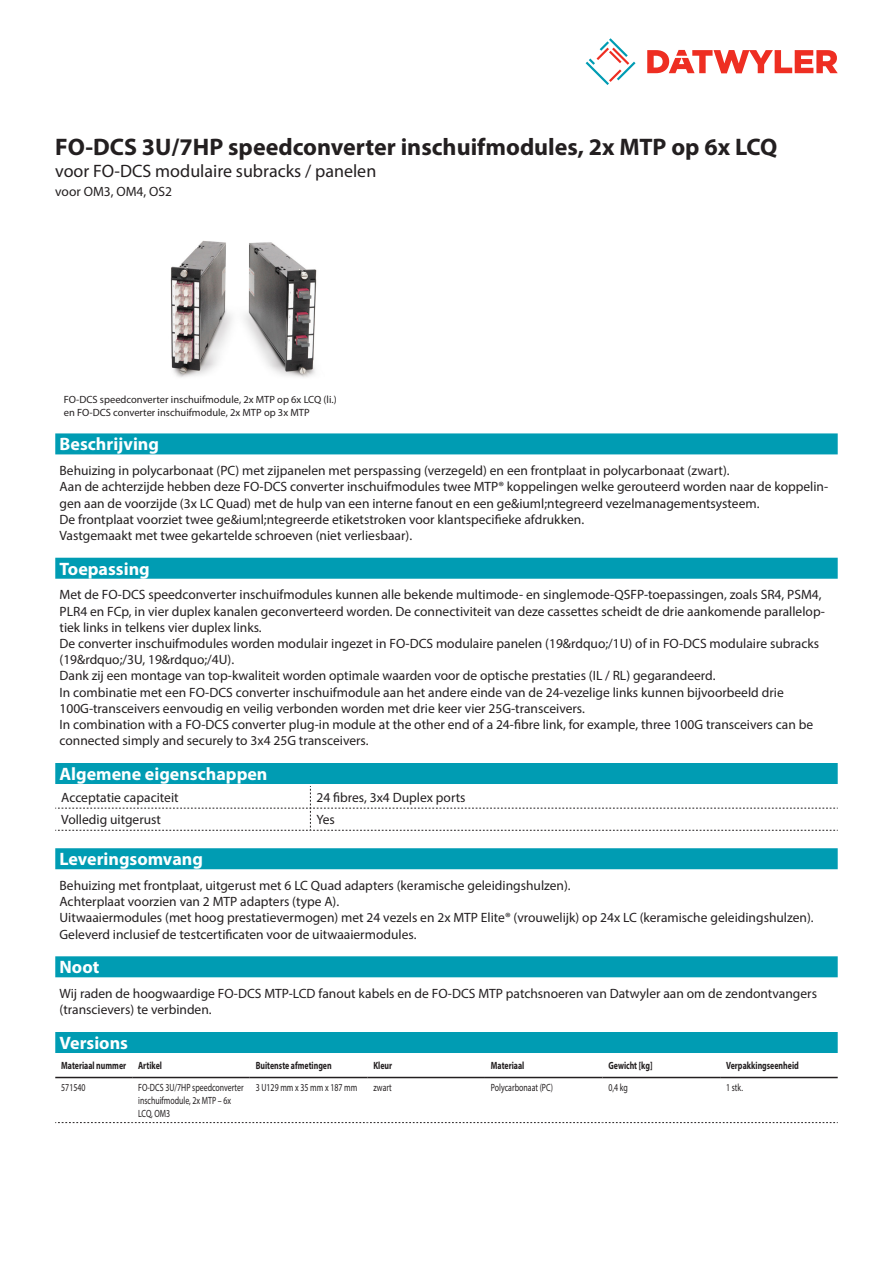
<style>
.page{position:relative;width:893px;height:1263px;background:#fff}
.page>*{position:absolute;margin:0;border:0;box-sizing:border-box;transform-origin:0 0}
.Product_Head{font:700 24px "Myriad Pro";color:#231f20}
.Standard_Head_Proper{font:700 18px "Myriad Pro";color:#fff}
.SubHead{font:18px "Myriad Pro";color:#231f20}
.Standard_text{font:13.5px/16.2px "Myriad Pro";color:#231f20}
.myriad_light_propert{font:13.5px "Myriad Pro";color:#231f20}
.myriadlight{font:10.5px/12.6px "Myriad Pro";color:#231f20;scale:.75 1}
.imagetext{font:10.5px/12.6px "Myriad Pro";color:#231f20}
.myriadbold{font:700 10.5px "Myriad Pro";color:#231f20;scale:.75 1}
</style>
<div class="page">
<svg style="left:586px;top:38px;width:49px;height:47px"></svg>
<svg style="left:647px;top:50px;width:191px;height:23px"></svg>
<div style="left:55px;top:956px;width:783px;height:21px;background:#009cb3"></div>
<img style="left:170px;top:240px;width:147px;height:138px">
<div style="left:55px;top:1032px;width:783px;height:21px;background:#009cb3"></div>
<hr style="left:55px;top:1077px;width:77px;height:1px;background:#231f20">
<hr style="left:132px;top:1077px;width:118px;height:1px;background:#231f20">
<hr style="left:250px;top:1077px;width:117px;height:1px;background:#231f20">
<hr style="left:367px;top:1077px;width:118px;height:1px;background:#231f20">
<hr style="left:485px;top:1077px;width:117px;height:1px;background:#231f20">
<hr style="left:602px;top:1077px;width:118px;height:1px;background:#231f20">
<hr style="left:720px;top:1077px;width:118px;height:1px;background:#231f20">
<svg style="left:55px;top:1122px;width:783px;height:1px"></svg>
<div style="left:55px;top:433px;width:783px;height:21px;background:#009cb3"></div>
<div style="left:55px;top:848px;width:783px;height:21px;background:#009cb3"></div>
<div style="left:55px;top:558px;width:783px;height:21px;background:#009cb3"></div>
<div style="left:55px;top:763px;width:783px;height:21px;background:#009cb3"></div>
<svg style="left:55px;top:786px;width:783px;height:45px"></svg>
<p class="Product_Head" style="left:55px;top:131px;width:723px">FO-DCS 3U/7HP speedconverter inschuifmodules, 2x MTP op 6x LCQ</p>
<p class="SubHead" style="left:55px;top:160px;width:323px">voor FO-DCS modulaire subracks / panelen</p>
<p class="Standard_text" style="left:55px;top:183px;width:118px">voor OM3, OM4, OS2</p>
<p class="imagetext" style="left:64px;top:393px;width:274px">FO-DCS speedconverter inschuifmodule, 2x MTP op 6x LCQ (li.) en FO-DCS converter inschuifmodule, 2x MTP op 3x MTP</p>
<p class="Standard_Head_Proper" style="left:60px;top:433px;width:101px">Beschrijving</p>
<p class="Standard_text" style="left:60px;top:462px;width:770px">Behuizing in polycarbonaat (PC) met zijpanelen met perspassing (verzegeld) en een frontplaat in polycarbonaat (zwart).<br>Aan de achterzijde hebben deze FO-DCS converter inschuifmodules twee MTP® koppelingen welke gerouteerd worden naar de koppelin&shy;gen aan de voorzijde (3x LC Quad) met de hulp van een interne fanout en een ge&amp;iuml;ntegreerd vezelmanagementsysteem.<br>De frontplaat voorziet twee ge&amp;iuml;ntegreerde etiketstroken voor klantspecifieke afdrukken.<br>Vastgemaakt met twee gekartelde schroeven (niet verliesbaar).</p>
<p class="Standard_Head_Proper" style="left:60px;top:557px;width:92px">Toepassing</p>
<p class="Standard_text" style="left:60px;top:587px;width:767px">Met de FO-DCS speedconverter inschuifmodules kunnen alle bekende multimode- en singlemode-QSFP-toepassingen, zoals SR4, PSM4, PLR4 en FCp, in vier duplex kanalen geconverteerd worden. De connectiviteit van deze cassettes scheidt de drie aankomende parallelop&shy;tiek links in telkens vier duplex links.<br>De converter inschuifmodules worden modulair ingezet in FO-DCS modulaire panelen (19&amp;rdquo;/1U) of in FO-DCS modulaire subracks (19&amp;rdquo;/3U, 19&amp;rdquo;/4U).<br>Dank zij een montage van top-kwaliteit worden optimale waarden voor de optische prestaties (IL / RL) gegarandeerd.<br>In combinatie met een FO-DCS converter inschuifmodule aan het andere einde van de 24-vezelige links kunnen bijvoorbeeld drie 100G-transceivers eenvoudig en veilig verbonden worden met drie keer vier 25G-transceivers.<br>In combination with a FO-DCS converter plug-in module at the other end of a 24-fibre link, for example, three 100G transceivers can be connected simply and securely to 3x4 25G transceivers.</p>
<p class="Standard_Head_Proper" style="left:60px;top:762px;width:209px">Algemene eigenschappen</p>
<p class="myriad_light_propert" style="left:61px;top:789px;width:119px">Acceptatie capaciteit</p>
<p class="myriad_light_propert" style="left:316px;top:789px;width:151px">24 fibres, 3x4 Duplex ports</p>
<p class="myriad_light_propert" style="left:61px;top:811px;width:101px">Volledig uitgerust</p>
<p class="myriad_light_propert" style="left:316px;top:811px;width:20px">Yes</p>
<p class="Standard_Head_Proper" style="left:60px;top:847px;width:145px">Leveringsomvang</p>
<p class="Standard_text" style="left:60px;top:877px;width:756px">Behuizing met frontplaat, uitgerust met 6 LC Quad adapters (keramische geleidingshulzen).<br>Achterplaat voorzien van 2 MTP adapters (type A).<br>Uitwaaiermodules (met hoog prestatievermogen) met 24 vezels en 2x MTP Elite® (vrouwelijk) op 24x LC (keramische geleidingshulzen).<br>Geleverd inclusief de testcertificaten voor de uitwaaiermodules.</p>
<p class="Standard_Head_Proper" style="left:60px;top:955px;width:41px">Noot</p>
<p class="Standard_text" style="left:60px;top:985px;width:759px">Wij raden de hoogwaardige FO-DCS MTP-LCD fanout kabels en de FO-DCS MTP patchsnoeren van Datwyler aan om de zendontvangers (transcievers) te verbinden.</p>
<p class="Standard_Head_Proper" style="left:60px;top:1031px;width:70px">Versions</p>
<p class="myriadbold" style="left:61px;top:1058px;width:88px">Materiaal nummer</p>
<p class="myriadbold" style="left:138px;top:1058px;width:33px">Artikel</p>
<p class="myriadbold" style="left:256px;top:1058px;width:103px">Buitenste afmetingen</p>
<p class="myriadbold" style="left:373px;top:1058px;width:26px">Kleur</p>
<p class="myriadbold" style="left:491px;top:1058px;width:46px">Materiaal</p>
<p class="myriadbold" style="left:608px;top:1058px;width:60px">Gewicht [kg]</p>
<p class="myriadbold" style="left:726px;top:1058px;width:98px">Verpakkingseenheid</p>
<p class="myriadlight" style="left:61px;top:1081px;width:34px">571540</p>
<p class="myriadlight" style="left:138px;top:1081px;width:142px">FO-DCS 3U/7HP speedconverter inschuifmodule, 2x MTP – 6x<br>LCQ, OM3</p>
<p class="myriadlight" style="left:256px;top:1081px;width:137px">3 U129 mm x 35 mm x 187 mm</p>
<p class="myriadlight" style="left:373px;top:1081px;width:26px">zwart</p>
<p class="myriadlight" style="left:491px;top:1081px;width:84px">Polycarbonaat (PC)</p>
<p class="myriadlight" style="left:608px;top:1081px;width:27px">0,4 kg</p>
<p class="myriadlight" style="left:726px;top:1081px;width:24px">1 stk.</p>
</div>
